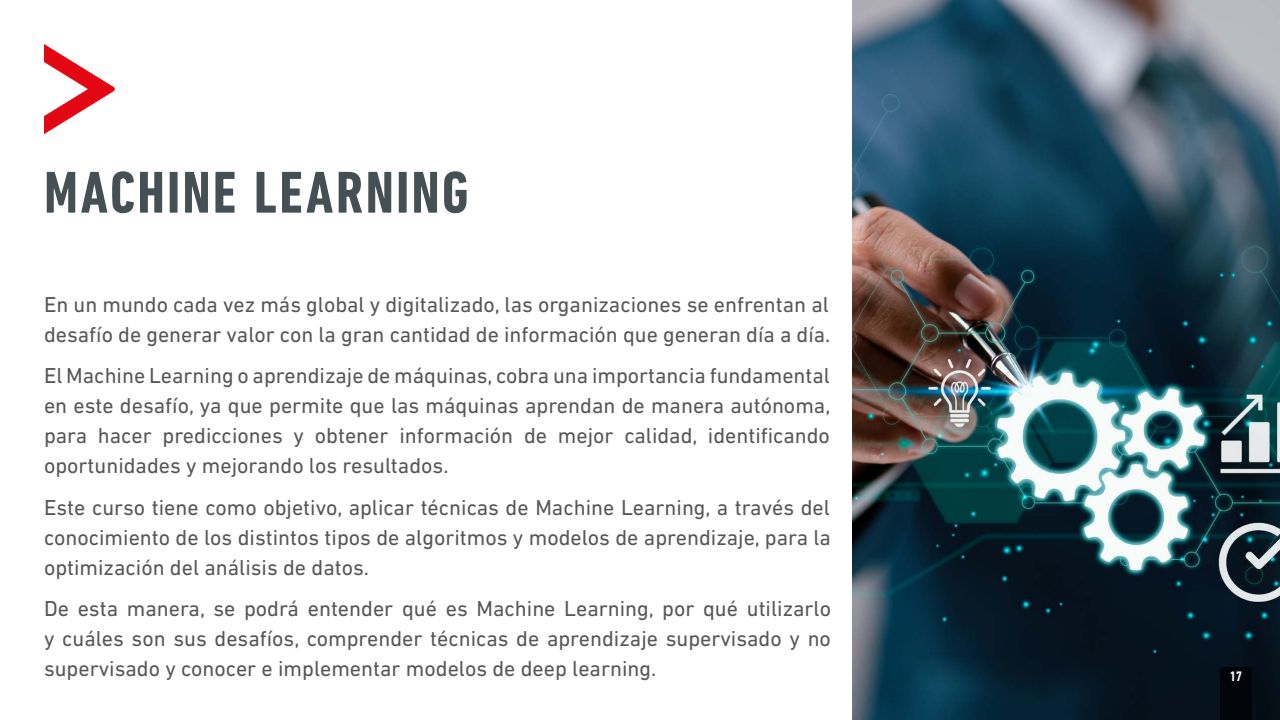
<style>
.page{position:relative;width:1280px;height:720px;background:#fff}
.page>*{position:absolute;margin:0;border:0;box-sizing:border-box;transform-origin:0 0}
.t1{font:700 condensed 60px "DIN Next LT Pro";letter-spacing:.035em;color:#455055}
.t2{font:22px/30px "DIN Next LT Pro";color:#575756;text-align:justify}
.t3{font:700 condensed 14px "DIN Next LT Pro";color:#fff}
</style>
<div class="page">
<svg style="left:44px;top:44px;width:71px;height:90px"></svg>
<img style="left:852px;top:0;width:428px;height:720px">
<div style="left:1221px;top:667px;width:31px;height:53px;background:#02050a"></div>
<h1 class="t1" style="left:44px;top:158px;width:426px">MACHINE LEARNING</h1>
<p class="t2" style="left:44px;top:289px;width:788px">En un mundo cada vez más global y digitalizado, las organizaciones se enfrentan al desafío de generar valor con la gran cantidad de información que generan día a día.</p>
<p class="t2" style="left:44px;top:361px;width:788px">El Machine Learning o aprendizaje de máquinas, cobra una importancia fundamental en este desafío, ya que permite que las máquinas aprendan de manera autónoma, para hacer predicciones y obtener información de mejor calidad, identificando oportunidades y mejorando los resultados.</p>
<p class="t2" style="left:44px;top:492px;width:789px">Este curso tiene como objetivo, aplicar técnicas de Machine Learning, a través del conocimiento de los distintos tipos de algoritmos y modelos de aprendizaje, para la optimización del análisis de datos.</p>
<p class="t2" style="left:44px;top:593px;width:789px">De esta manera, se podrá entender qué es Machine Learning, por qué utilizarlo y cuáles son sus desafíos, comprender técnicas de aprendizaje supervisado y no supervisado y conocer e implementar modelos de deep learning.</p>
<p class="t3" style="left:1230px;top:669px;width:13px">17</p>
</div>
